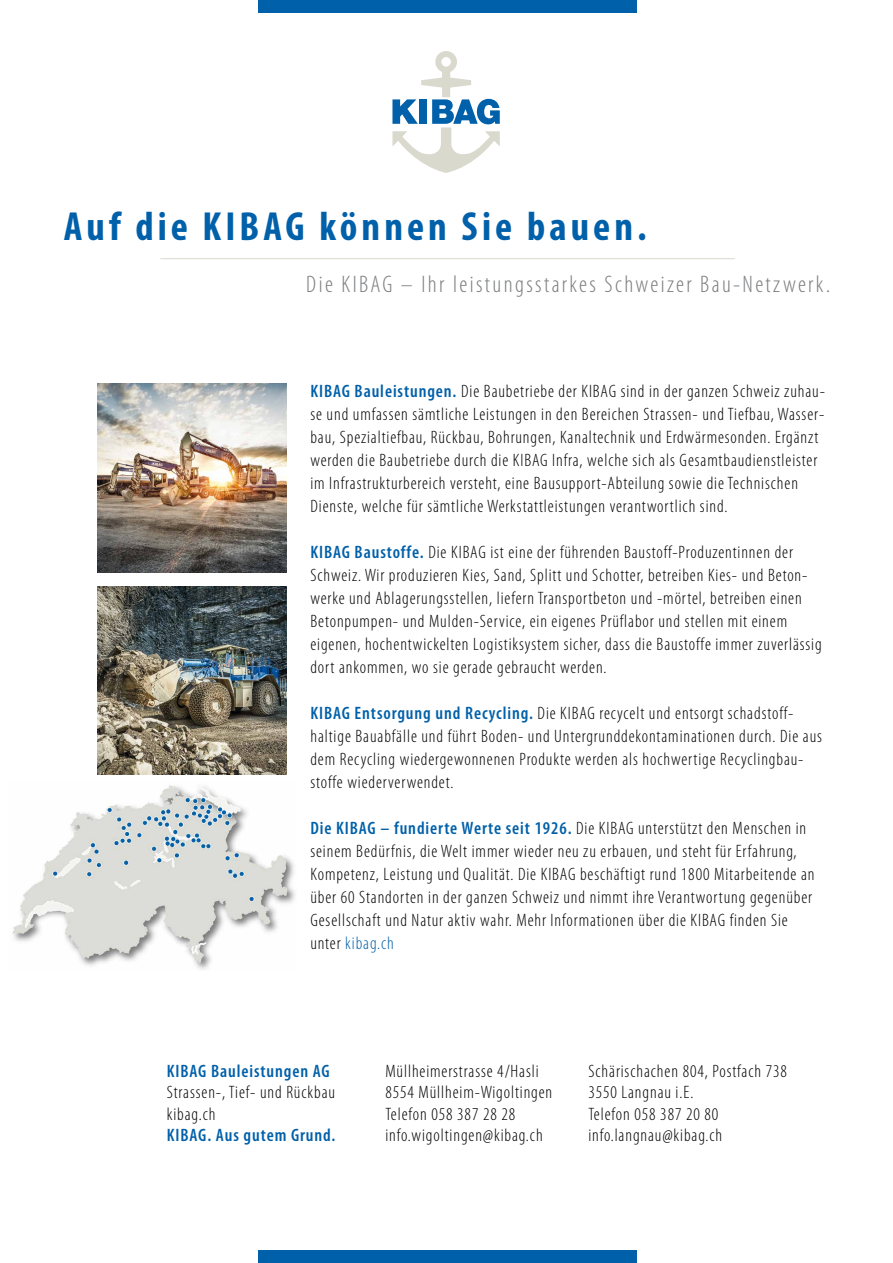
<style>
.page{position:relative;width:893px;height:1263px;background:#fff}
.page>*{position:absolute;margin:0;border:0;box-sizing:border-box;transform-origin:0 0}
.t1{font:700 condensed 40.8px "Myriad Pro";letter-spacing:.1em;color:#0060a9}
.t2{font:300 condensed 24px "Myriad Pro";letter-spacing:.1em;color:#7b7c7e}
.t3{font:300 condensed 18px/23px "Myriad Pro";letter-spacing:.05em;color:#000}
.t4{font:600 condensed 18px "Myriad Pro";letter-spacing:.05em;color:#0060a9}
.s1{font-weight:600;color:#0060a9}
.s2{color:#0060a9}
</style>
<div class="page">
<svg style="left:392px;top:51px;width:108px;height:122px"></svg>
<div style="left:258px;top:0;width:379px;height:13px;background:#0060a9"></div>
<div style="left:258px;top:1250px;width:379px;height:13px;background:#0060a9"></div>
<hr style="left:160px;top:258px;width:575px;height:1px;background:#dad9ce">
<img style="left:98px;top:384px;width:188px;height:188px">
<img style="left:98px;top:586px;width:188px;height:188px">
<img style="left:12px;top:785px;width:283px;height:185px">
<h1 class="t1" style="left:64px;top:201px;width:584px">Auf die KIBAG können Sie bauen.</h1>
<h2 class="t2" style="left:306px;top:272px;width:525px">Die KIBAG – Ihr leistungsstarkes Schweizer Bau-Netzwerk.</h2>
<p class="t3" style="left:310px;top:380px;width:516px"><span class="s1">KIBAG Bauleistungen.</span> Die Baubetriebe der KIBAG sind in der ganzen Schweiz zuhau&shy;se und umfassen sämtliche Leistungen in den Bereichen Strassen- und Tiefbau, Wasser&shy;bau, Spezialtiefbau, Rückbau, Bohrungen, Kanaltechnik und Erdwärmesonden. Ergänzt werden die Baubetriebe durch die KIBAG Infra, welche sich als Gesamtbaudienstleister im Infrastrukturbereich versteht, eine Bausupport-Abteilung sowie die Technischen Dienste, welche für sämtliche Werkstattleistungen verantwortlich sind.</p>
<p class="t3" style="left:310px;top:541px;width:513px"><span class="s1">KIBAG Baustoffe.</span> Die KIBAG ist eine der führenden Baustoff-Produzentinnen der Schweiz. Wir produzieren Kies, Sand, Splitt und Schotter, betreiben Kies- und Beton&shy;werke und Ablagerungsstellen, liefern Transportbeton und -mörtel, betreiben einen Betonpumpen- und Mulden-Service, ein eigenes Prüflabor und stellen mit einem eigenen, hochentwickelten Logistiksystem sicher, dass die Baustoffe immer zuverlässig dort ankommen, wo sie gerade gebraucht werden.</p>
<p class="t3" style="left:310px;top:702px;width:513px"><span class="s1">KIBAG Entsorgung und Recycling.</span> Die KIBAG recycelt und entsorgt schadstoff&shy;haltige Bauabfälle und führt Boden- und Untergrunddekontaminationen durch. Die aus dem Recycling wiedergewonnenen Produkte werden als hochwertige Recyclingbau&shy;stoffe wiederverwendet.</p>
<p class="t3" style="left:310px;top:817px;width:506px"><span class="s1">Die KIBAG – fundierte Werte seit 1926.</span> Die KIBAG unterstützt den Menschen in seinem Bedürfnis, die Welt immer wieder neu zu erbauen, und steht für Erfahrung, Kompetenz, Leistung und Qualität. Die KIBAG beschäftigt rund 1800 Mitarbeitende an über 60 Standorten in der ganzen Schweiz und nimmt ihre Verantwortung gegenüber Gesellschaft und Natur aktiv wahr. Mehr Informationen über die KIBAG finden Sie unter <span class="s2">kibag.ch</span></p>
<p class="t4" style="left:167px;top:1061px;width:164px">KIBAG Bauleistungen AG</p>
<p class="t3" style="left:167px;top:1082px;width:170px;line-height:21.6px">Strassen-, Tief- und Rückbau kibag.ch</p>
<p class="t4" style="left:167px;top:1125px;width:170px">KIBAG. Aus gutem Grund.</p>
<p class="t3" style="left:385px;top:1060px;width:168px;line-height:21.6px">Müllheimerstrasse 4/Hasli<br>8554 Müllheim-Wigoltingen<br>Telefon 058 387 28 28 info.wigoltingen@kibag.ch</p>
<p class="t3" style="left:588px;top:1060px;width:200px;line-height:21.6px">Schärischachen 804, Postfach 738<br>3550 Langnau i.E.<br>Telefon 058 387 20 80 info.langnau@kibag.ch</p>
</div>
